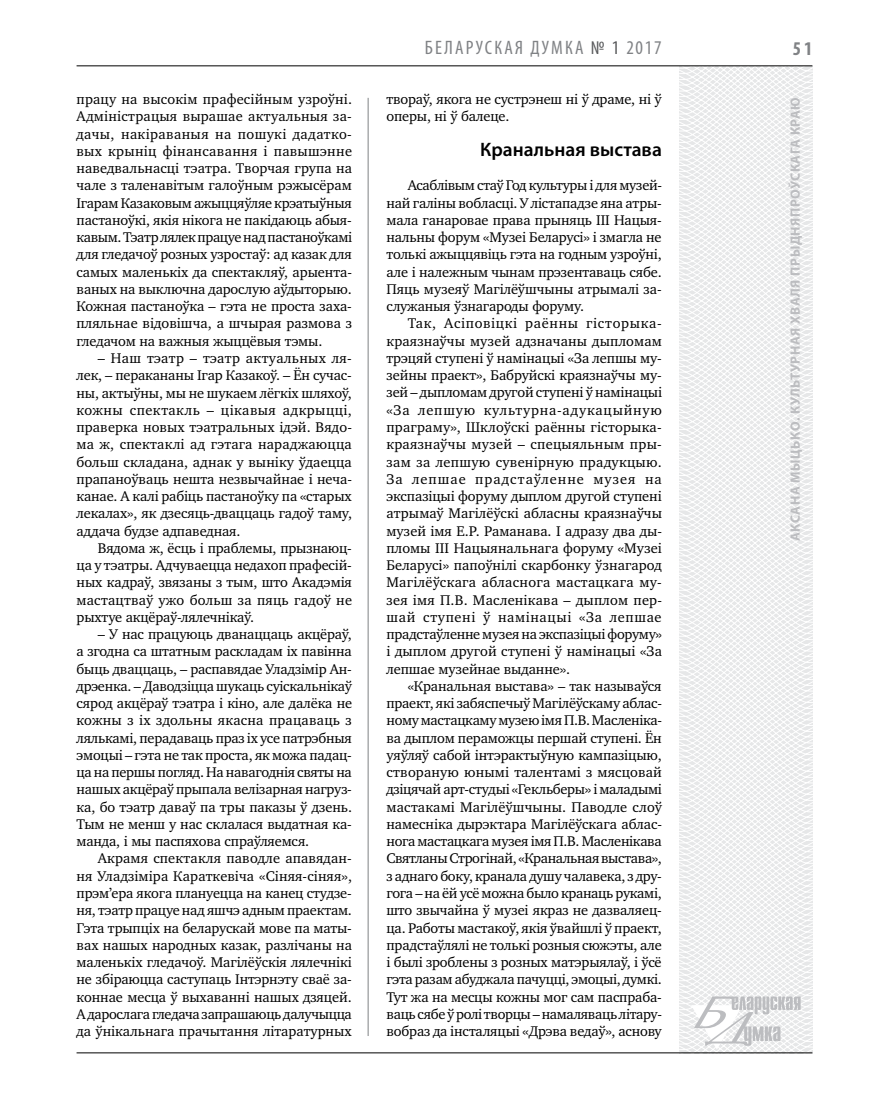
<style>
.page{position:relative;width:872px;height:1106px;background:#fff}
.page>*{position:absolute;margin:0;border:0;box-sizing:border-box;transform-origin:0 0}
.t1{font:condensed 19.5px "Myriad Pro";letter-spacing:.11em;color:#808285}
.t2{font:600 19.5px "Myriad Pro";color:#000}
.t3{font:700 condensed 19.5px "Myriad Pro";color:#808285}
.t4{font:14.4px/17.2px "Charter C";letter-spacing:-.01em;color:#000;text-align:justify}
.t5{font:700 13.5px "Myriad Pro";letter-spacing:.04em;color:#bcbdc0}
.s1{color:#58595b}
</style>
<div class="page">
<hr style="left:368px;top:98px;width:1px;height:938px;background:#808285">
<svg style="left:621px;top:65px;width:192px;height:989px"></svg>
<svg style="left:691px;top:996px;width:109px;height:53px"></svg>
<hr style="left:77px;top:65px;width:735px;height:1px;background:#000">
<hr style="left:77px;top:1052px;width:735px;height:1px;background:#000">
<p class="t4" style="left:77px;top:91px;width:277px">працу на высокім прафесійным узроўні.<br>Адміністрацыя вырашае актуальныя за&shy;дачы, накіраваныя на пошукі дадатко&shy;вых крыніц фінансавання і павышэнне наведвальнасці тэатра. Творчая група на чале з таленавітым галоўным рэжысёрам Ігарам Казаковым ажыццяўляе крэатыўныя пастаноўкі, якія нікога не пакідаюць абыя&shy;кавым. Тэатр лялек працуе над пастаноўкамі для гледачоў розных узростаў: ад казак для самых маленькіх да спектакляў, арыента&shy;ваных на выключна дарослую аўдыторыю.<br>Кожная пастаноўка – гэта не проста заха&shy;пляльнае відовішча, а шчырая размова з гледачом на важныя жыццёвыя тэмы.</p>
<p class="t4" style="left:77px;top:349px;width:277px;text-indent:21px">– Наш тэатр – тэатр актуальных ля&shy;лек, – перакананы Ігар Казакоў. – Ён сучас&shy;ны, актыўны, мы не шукаем лёгкіх шляхоў, кожны спектакль – цікавыя адкрыцці, праверка новых тэатральных ідэй. Вядо&shy;ма ж, спектаклі ад гэтага нараджаюцца больш складана, аднак у выніку ўдаецца прапаноўваць нешта незвычайнае і неча&shy;канае. А калі рабіць пастаноўку па «старых лекалах», як дзесяць-дваццаць гадоў таму, аддача будзе адпаведная.</p>
<p class="t4" style="left:77px;top:539px;width:277px;text-indent:21px">Вядома ж, ёсць і праблемы, прызнаюц&shy;ца у тэатры. Адчуваецца недахоп прафесій&shy;ных кадраў, звязаны з тым, што Акадэмія мастацтваў ужо больш за пяць гадоў не рыхтуе акцёраў-лялечнікаў.</p>
<p class="t4" style="left:77px;top:625px;width:277px;text-indent:21px">– У нас працуюць дванаццаць акцёраў, а згодна са штатным раскладам іх павінна быць дваццаць, – распавядае Уладзімір Ан&shy;дрэенка. – Даводзіцца шукаць суіскальнікаў сярод акцёраў тэатра і кіно, але далёка не кожны з іх здольны якасна працаваць з лялькамі, перадаваць праз іх усе патрэбныя эмоцыі – гэта не так проста, як можа падац&shy;ца на першы погляд. На навагоднія святы на нашых акцёраў прыпала велізарная нагруз&shy;ка, бо тэатр даваў па тры паказы ў дзень.<br>Тым не менш у нас склалася выдатная ка&shy;манда, і мы паспяхова спраўляемся.</p>
<p class="t4" style="left:77px;top:850px;width:277px;text-indent:21px">Акрамя спектакля паводле апавядан&shy;ня Уладзіміра Караткевіча «Сіняя-сіняя», прэм’ера якога плануецца на канец студзе&shy;ня, тэатр працуе над яшчэ адным праектам.<br>Гэта трыпціх на беларускай мове па маты&shy;вах нашых народных казак, разлічаны на маленькіх гледачоў. Магілёўскія лялечнікі не збіраюцца саступаць Інтэрнэту сваё за&shy;коннае месца ў выхаванні нашых дзяцей.<br>А дарослага гледача запрашаюць далучыцца да ўнікальнага прачытання літаратурных</p>
<h1 class="t1" style="left:425px;top:36px;width:238px">БЕЛАРУСКАЯ ДУМКА <span class="s1">№ 1</span> 2017</h1>
<h1 class="t3" style="left:793px;top:37px;width:21px">51</h1>
<p class="t4" style="left:386px;top:91px;width:277px">твораў, якога не сустрэнеш ні ў драме, ні ў оперы, ні ў балеце.</p>
<h1 class="t2" style="left:480px;top:137px;width:183px">Кранальная выстава</h1>
<p class="t4" style="left:386px;top:177px;width:277px;text-indent:21px">Асаблівым стаў Год культуры і для музей&shy;най галіны вобласці. У лістападзе яна атры&shy;мала ганаровае права прыняць III Нацыя&shy;нальны форум «Музеі Беларусі» і змагла не толькі ажыццявіць гэта на годным узроўні, але і належным чынам прэзентаваць сябе.<br>Пяць музеяў Магілёўшчыны атрымалі за&shy;служаныя ўзнагароды форуму.</p>
<p class="t4" style="left:386px;top:315px;width:277px;text-indent:21px">Так, Асіповіцкі раённы гісторыка&shy;краязнаўчы музей адзначаны дыпломам трэцяй ступені ў намінацыі «За лепшы му&shy;зейны праект», Бабруйскі краязнаўчы му&shy;зей – дыпломам другой ступені ў намінацыі «За лепшую культурна-адукацыйную праграму», Шклоўскі раённы гісторыка&shy;краязнаўчы музей – спецыяльным пры&shy;зам за лепшую сувенірную прадукцыю.<br>За лепшае прадстаўленне музея на экспазіцыі форуму дыплом другой ступені атрымаў Магілёўскі абласны краязнаўчы музей імя Е.Р. Раманава. І адразу два ды&shy;пломы III Нацыянальнага форуму «Музеі Беларусі» папоўнілі скарбонку ўзнагарод Магілёўскага абласнога мастацкага му&shy;зея імя П.В. Масленікава – дыплом пер&shy;шай ступені ў намінацыі «За лепшае прадстаўленне музея на экспазіцыі форуму» і дыплом другой ступені ў намінацыі «За лепшае музейнае выданне».</p>
<p class="t4" style="left:386px;top:677px;width:277px;text-indent:21px">«Кранальная выстава» – так называўся праект, які забяспечыў Магілёўскаму аблас&shy;ному мастацкаму музею імя П.В. Масленіка&shy;ва дыплом пераможцы першай ступені. Ён уяўляў сабой інтэрактыўную кампазіцыю, створаную юнымі талентамі з мясцовай дзіцячай арт-студыі «Гекльберы» і маладымі мастакамі Магілёўшчыны. Паводле слоў намесніка дырэктара Магілёўскага аблас&shy;нога мастацкага музея імя П.В. Масленікава Святланы Строгінай, «Кранальная выстава», з аднаго боку, кранала душу чалавека, з дру&shy;гога – на ёй усё можна было кранаць рукамі, што звычайна ў музеі якраз не дазваляец&shy;ца. Работы мастакоў, якія ўвайшлі ў праект, прадстаўлялі не толькі розныя сюжэты, але і былі зроблены з розных матэрыялаў, і ўсё гэта разам абуджала пачуцці, эмоцыі, думкі.<br>Тут жа на месцы кожны мог сам паспраба&shy;ваць сябе ў ролі творцы – намаляваць літару&shy;вобраз да інсталяцыі «Дрэва ведаў», аснову</p>
<p class="t5" style="left:786px;top:541px;width:445px;rotate:-90deg">Аксана МЫЦЬКО. Культурная хваля Прыдняпроўскага краю</p>
</div>
